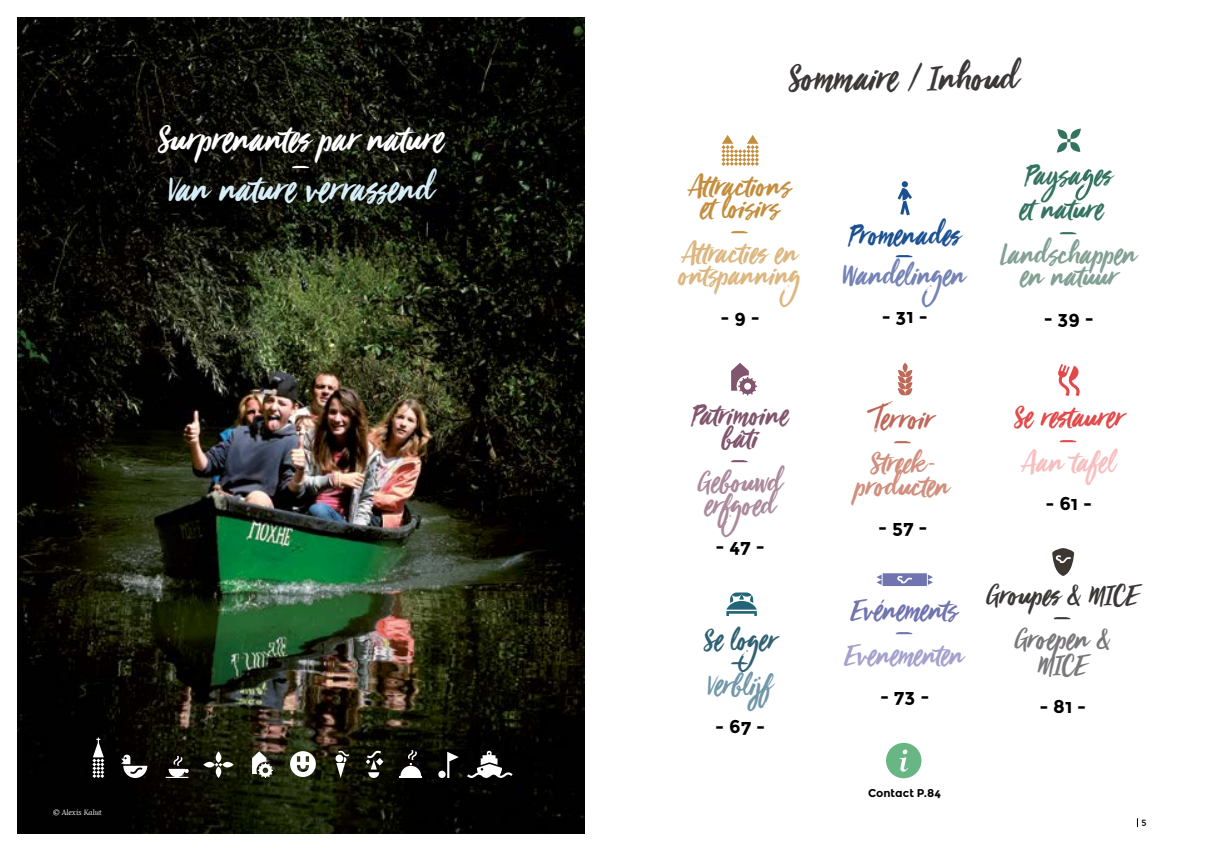
<style>
.page{position:relative;width:1205px;height:851px;background:#fff}
.page>*{position:absolute;margin:0;border:0;box-sizing:border-box;transform-origin:0 0}
.t1{font:41.25px "Viva Beautiful";color:#fff}
.t2{font:41.25px "Viva Beautiful";color:#d7eef8}
.t3{font:41.25px "Viva Beautiful";color:#3c3838}
.t4{font:34.12px "Viva Beautiful";color:#fff}
.t5{font:33.5px "Viva Beautiful";color:#ddb780}
.t6{font:33.5px "Viva Beautiful";color:#c48e3f}
.t7{font:33.5px "Viva Beautiful";color:#82a093}
.t8{font:33.5px/34.2px "Viva Beautiful";color:#357361}
.t9{font:33.5px "Viva Beautiful";color:#d18f7e}
.t10{font:33.5px "Viva Beautiful";color:#80556d}
.t11{font:33.5px "Viva Beautiful";color:#ab8a9b}
.t12{font:33.5px "Viva Beautiful";color:#3c3838}
.t13{font:33.5px/25.8px "Viva Beautiful";color:#79777a;text-align:center}
.t14{font:33.5px "Viva Beautiful";color:#e3494a}
.t15{font:33.5px "Viva Beautiful";color:#1b5192}
.t16{font:33.5px "Viva Beautiful";color:#7483b6}
.t17{font:33.5px "Viva Beautiful";color:#7074af}
.t18{font:33.5px "Viva Beautiful";color:#a4a2cd}
.t19{font:33.5px "Viva Beautiful";color:#2f6173}
.t20{font:33.5px "Viva Beautiful";color:#7197a8}
.t21{font:33.5px "Viva Beautiful";letter-spacing:.01em;color:#be6858}
.t22{font:33.5px "Viva Beautiful";color:#f7bfc0}
.t23{font:700 18.38px "Montserrat Alternates";color:#000}
.t24{font:700 11.25px "Montserrat Alternates";color:#000}
.t25{font:8.75px "Montserrat Alternates";color:#000}
.t26{font:italic 7.5px "Lora";color:#fff}
</style>
<div class="page">
<svg style="left:721px;top:135px;width:38px;height:31px"></svg>
<svg style="left:1075px;top:169px;width:18px;height:31px"></svg>
<svg style="left:897px;top:181px;width:15px;height:34px"></svg>
<svg style="left:1057px;top:128px;width:24px;height:25px"></svg>
<svg style="left:731px;top:363px;width:26px;height:32px"></svg>
<svg style="left:898px;top:363px;width:14px;height:32px"></svg>
<svg style="left:1058px;top:364px;width:21px;height:32px"></svg>
<svg style="left:876px;top:573px;width:57px;height:13px"></svg>
<svg style="left:1052px;top:548px;width:22px;height:28px"></svg>
<svg style="left:726px;top:592px;width:31px;height:24px"></svg>
<div style="left:886px;top:742px;width:35px;height:36px;background:#67b684;border-radius:50%"></div>
<svg style="left:899px;top:749px;width:9px;height:22px"></svg>
<img style="left:18px;top:18px;width:567px;height:815px">
<div style="left:154px;top:119px;width:300px;height:94px;background:#000;opacity:.5"></div>
<svg style="left:290px;top:751px;width:26px;height:25px"></svg>
<svg style="left:467px;top:750px;width:46px;height:28px"></svg>
<svg style="left:121px;top:754px;width:26px;height:23px"></svg>
<svg style="left:92px;top:737px;width:12px;height:40px"></svg>
<svg style="left:203px;top:751px;width:31px;height:26px"></svg>
<svg style="left:252px;top:751px;width:21px;height:26px"></svg>
<svg style="left:366px;top:750px;width:17px;height:27px"></svg>
<svg style="left:447px;top:751px;width:12px;height:26px"></svg>
<div style="left:438px;top:770px;width:8px;height:7px;background:#fff;border-radius:50%"></div>
<svg style="left:336px;top:750px;width:13px;height:27px"></svg>
<svg style="left:166px;top:755px;width:23px;height:22px"></svg>
<svg style="left:399px;top:750px;width:23px;height:27px"></svg>
<h1 class="t1" style="left:159px;top:112px;width:287px">Surprenantes par nature</h1>
<h2 class="t4" style="left:292px;top:143px;width:19px">—</h2>
<h1 class="t2" style="left:169px;top:162px;width:266px">Van nature verrassend</h1>
<p class="t26" style="left:53px;top:807px;width:50px">© Alexis Kalut</p>
<h1 class="t3" style="left:789px;top:50px;width:230px">Sommaire / Inhoud</h1>
<h3 class="t6" style="left:689px;top:164px;width:104px">Attractions</h3>
<h3 class="t6" style="left:701px;top:186px;width:80px">et loisirs</h3>
<h3 class="t6" style="left:731px;top:208px;width:19px">—</h3>
<h3 class="t5" style="left:682px;top:231px;width:117px">Attracties en</h3>
<h3 class="t5" style="left:679px;top:253px;width:124px">ontspanning</h3>
<p class="t23" style="left:720px;top:306px;width:41px">- 9 -</p>
<h3 class="t10" style="left:692px;top:393px;width:98px">Patrimoine</h3>
<h3 class="t10" style="left:722px;top:415px;width:37px">bâti</h3>
<h3 class="t10" style="left:731px;top:438px;width:19px">—</h3>
<h3 class="t11" style="left:698px;top:460px;width:85px">Gebouwd</h3>
<h3 class="t11" style="left:705px;top:482px;width:72px">erfgoed</h3>
<p class="t23" style="left:715px;top:535px;width:51px">- 47 -</p>
<h3 class="t19" style="left:704px;top:617px;width:73px">Se loger</h3>
<h3 class="t19" style="left:731px;top:640px;width:19px">—</h3>
<h3 class="t20" style="left:708px;top:662px;width:65px">Verblijf</h3>
<p class="t23" style="left:715px;top:715px;width:51px">- 67 -</p>
<h3 class="t15" style="left:849px;top:213px;width:117px">Promenades</h3>
<h3 class="t15" style="left:896px;top:233px;width:19px">—</h3>
<h3 class="t16" style="left:843px;top:253px;width:124px">Wandelingen</h3>
<p class="t23" style="left:882px;top:306px;width:47px">- 31 -</p>
<h3 class="t8" style="left:1020px;top:155px;width:97px">Paysa es et nature</h3>
<h3 class="t8" style="left:1060px;top:212px;width:19px">—</h3>
<h3 class="t7" style="left:1000px;top:232px;width:138px">Landschappen</h3>
<h3 class="t7" style="left:1021px;top:254px;width:97px">en natuur</h3>
<p class="t23" style="left:1044px;top:307px;width:52px">- 39 -</p>
<h3 class="t21" style="left:873px;top:396px;width:61px">Terroir</h3>
<h3 class="t21" style="left:894px;top:418px;width:19px">—</h3>
<h3 class="t9" style="left:871px;top:441px;width:66px">Streek-</h3>
<h3 class="t9" style="left:856px;top:463px;width:95px">producten</h3>
<p class="t23" style="left:878px;top:516px;width:51px">- 57 -</p>
<h3 class="t17" style="left:851px;top:587px;width:108px">Evénements</h3>
<h3 class="t17" style="left:896px;top:610px;width:19px">—</h3>
<h3 class="t18" style="left:845px;top:632px;width:120px">Evenementen</h3>
<p class="t23" style="left:880px;top:685px;width:51px">- 73 -</p>
<h3 class="t14" style="left:1014px;top:395px;width:111px">Se restaurer</h3>
<h3 class="t14" style="left:1060px;top:417px;width:19px">—</h3>
<h3 class="t22" style="left:1022px;top:440px;width:95px">Aan tafel</h3>
<p class="t23" style="left:1045px;top:492px;width:48px">- 61 -</p>
<h3 class="t12" style="left:987px;top:572px;width:153px">Groupes &amp; MICE</h3>
<h3 class="t12" style="left:1054px;top:594px;width:19px">—</h3>
<h3 class="t13" style="left:1015px;top:623px;width:97px">Groepen &amp;<br>MICE</h3>
<p class="t23" style="left:1039px;top:695px;width:48px">- 81 -</p>
<p class="t24" style="left:868px;top:786px;width:74px">Contact P.84</p>
<p class="t25" style="left:1141px;top:816px;width:7px">5</p>
</div>
